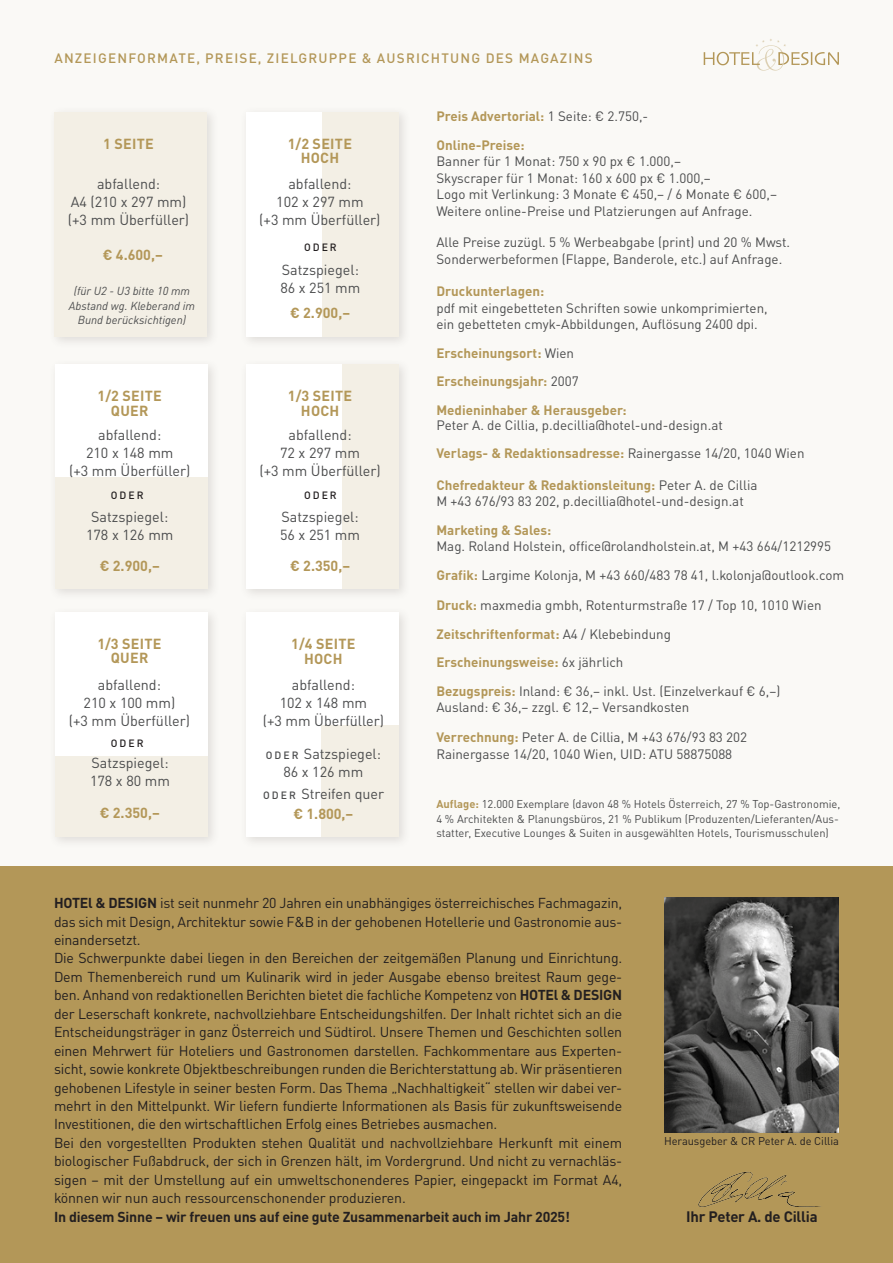
<style>
.page{position:relative;width:893px;height:1263px;background:#f9f8f3}
.page>*{position:absolute;margin:0;border:0;box-sizing:border-box;transform-origin:0 0}
.t1{font:700 15px "DIN Pro";letter-spacing:-.015em;color:#231f20}
.t2{font:14.4px "DIN Pro";color:#4b4c4d}
.t3{font:700 14.4px/14.4px "DIN Pro";letter-spacing:.02em;color:#b39758;text-align:center}
.t4{font:14.25px/18.5px "DIN Pro";letter-spacing:-.015em;color:#231f20;text-align:justify}
.t5{font:700 14.25px "DIN Pro";letter-spacing:-.015em;color:#231f20}
.t6{font:13.5px/16.5px "DIN Pro";color:#4b4c4d}
.t7{font:700 13.5px "DIN Pro";color:#b39758}
.t8{font:500 13.5px "DIN Pro";letter-spacing:.09em;color:#b39758}
.t9{font:italic 11.55px/14.4px "DIN Pro";color:#4b4c4d;text-align:center}
.t10{font:11.25px/14.2px "DIN Pro";color:#4b4c4d}
.t11{font:11.25px "DIN Pro";letter-spacing:-.005em;color:#231f20}
.t12{font:500 10.5px "DIN Pro";letter-spacing:.19em;color:#231f20}
.s1{font-weight:500;font-size:10.5px}
.s2{font-weight:400;color:#4b4c4d}
.s3{font-weight:700;color:#b39758}
.s4{font-weight:700}
</style>
<div class="page">
<div style="left:0;top:866px;width:893px;height:397px;background:#b39758"></div>
<div style="left:240px;top:106px;width:171px;height:243px;background:#493f38;opacity:.15"></div>
<div style="left:246px;top:112px;width:152px;height:225px;background:#fff"></div>
<div style="left:322px;top:112px;width:76px;height:225px;background:#f3efe5"></div>
<div style="left:48px;top:106px;width:171px;height:243px;background:#493f38;opacity:.15"></div>
<div style="left:54px;top:112px;width:153px;height:225px;background:#f3efe5"></div>
<div style="left:240px;top:606px;width:171px;height:244px;background:#493f38;opacity:.15"></div>
<div style="left:246px;top:612px;width:152px;height:225px;background:#fff"></div>
<div style="left:321px;top:725px;width:78px;height:112px;background:#f3efe5"></div>
<img style="left:665px;top:897px;width:174px;height:235px">
<img style="left:698px;top:1171px;width:123px;height:37px">
<div style="left:240px;top:358px;width:171px;height:243px;background:#493f38;opacity:.15"></div>
<div style="left:246px;top:364px;width:152px;height:225px;background:#fff"></div>
<div style="left:342px;top:364px;width:56px;height:225px;background:#f3efe5"></div>
<div style="left:49px;top:358px;width:171px;height:243px;background:#493f38;opacity:.15"></div>
<div style="left:55px;top:364px;width:153px;height:225px;background:#fff"></div>
<div style="left:55px;top:477px;width:153px;height:112px;background:#f3efe5"></div>
<div style="left:49px;top:606px;width:171px;height:244px;background:#493f38;opacity:.15"></div>
<div style="left:55px;top:612px;width:153px;height:225px;background:#fff"></div>
<div style="left:55px;top:756px;width:153px;height:81px;background:#f3efe5"></div>
<svg style="left:704px;top:39px;width:135px;height:32px"></svg>
<p class="t8" style="left:54px;top:47px;width:540px">ANZEIGENFORMATE, PREISE, ZIELGRUPPE &amp; AUSRICHTUNG DES MAGAZINS</p>
<p class="t3" style="left:103px;top:135px;width:52px">1 SEITE</p>
<p class="t2" style="left:97px;top:172px;width:65px">abfallend:</p>
<p class="t2" style="left:71px;top:190px;width:117px">A4 (210 x 297 mm)</p>
<p class="t2" style="left:68px;top:208px;width:123px">(+3 mm Überfüller)</p>
<p class="t3" style="left:103px;top:246px;width:61px">€ 4.600,–</p>
<p class="t9" style="left:69px;top:283px;width:128px">(für U2 - U3 bitte 10 mm<br>Abstand wg. Kleberand im<br>Bund berücksichtigen)</p>
<p class="t3" style="left:98px;top:387px;width:66px">1/2 SEITE<br>QUER</p>
<p class="t2" style="left:98px;top:423px;width:65px">abfallend:</p>
<p class="t2" style="left:86px;top:441px;width:89px">210 x 148 mm</p>
<p class="t2" style="left:69px;top:459px;width:123px">(+3 mm Überfüller)</p>
<p class="t2" style="left:91px;top:505px;width:79px">Satzspiegel:</p>
<p class="t2" style="left:86px;top:523px;width:89px">178 x 126 mm</p>
<p class="t3" style="left:100px;top:556px;width:61px">€ 2.900,–</p>
<p class="t12" style="left:111px;top:486px;width:34px">ODER</p>
<p class="t3" style="left:97px;top:635px;width:66px">1/3 SEITE<br>QUER</p>
<p class="t2" style="left:98px;top:673px;width:65px">abfallend:</p>
<p class="t2" style="left:84px;top:691px;width:93px">210 x 100 mm)</p>
<p class="t2" style="left:69px;top:709px;width:123px">(+3 mm Überfüller)</p>
<p class="t2" style="left:91px;top:752px;width:79px">Satzspiegel:</p>
<p class="t2" style="left:90px;top:770px;width:81px">178 x 80 mm</p>
<p class="t3" style="left:100px;top:804px;width:61px">€ 2.350,–</p>
<p class="t12" style="left:111px;top:734px;width:34px">ODER</p>
<p class="t3" style="left:288px;top:135px;width:66px">1/2 SEITE<br>HOCH</p>
<p class="t2" style="left:288px;top:172px;width:65px">abfallend:</p>
<p class="t2" style="left:276px;top:190px;width:89px">102 x 297 mm</p>
<p class="t2" style="left:259px;top:208px;width:123px">(+3 mm Überfüller)</p>
<p class="t2" style="left:282px;top:258px;width:79px">Satzspiegel:</p>
<p class="t2" style="left:280px;top:276px;width:81px">86 x 251 mm</p>
<p class="t3" style="left:290px;top:304px;width:61px">€ 2.900,–</p>
<p class="t12" style="left:304px;top:239px;width:34px">ODER</p>
<p class="t3" style="left:288px;top:387px;width:66px">1/3 SEITE<br>HOCH</p>
<p class="t2" style="left:289px;top:423px;width:65px">abfallend:</p>
<p class="t2" style="left:280px;top:441px;width:81px">72 x 297 mm</p>
<p class="t2" style="left:259px;top:459px;width:123px">(+3 mm Überfüller)</p>
<p class="t2" style="left:282px;top:505px;width:79px">Satzspiegel:</p>
<p class="t2" style="left:280px;top:523px;width:81px">56 x 251 mm</p>
<p class="t3" style="left:290px;top:556px;width:61px">€ 2.350,–</p>
<p class="t12" style="left:304px;top:486px;width:34px">ODER</p>
<p class="t3" style="left:291px;top:635px;width:66px">1/4 SEITE<br>HOCH</p>
<p class="t2" style="left:292px;top:674px;width:65px">abfallend:</p>
<p class="t2" style="left:280px;top:692px;width:89px">102 x 148 mm</p>
<p class="t2" style="left:263px;top:710px;width:123px">(+3 mm Überfüller)</p>
<p class="t2" style="left:266px;top:742px;width:117px"><span class="s1">O D E R</span> Satzspiegel:</p>
<p class="t2" style="left:283px;top:761px;width:81px">86 x 126 mm</p>
<p class="t2" style="left:263px;top:783px;width:122px"><span class="s1">O D E R</span> Streifen quer</p>
<p class="t3" style="left:293px;top:804px;width:61px">€ 1.800,–</p>
<p class="t7" style="left:436px;top:105px;width:213px">Preis Advertorial: <span class="s2">1 Seite: € 2.750,-</span></p>
<p class="t6" style="left:436px;top:135px;width:276px"><span class="s3">Online-Preise:<br></span>Banner für 1 Monat: 750 x 90 px € 1.000,–<br>Skyscraper für 1 Monat: 160 x 600 px € 1.000,–</p>
<p class="t6" style="left:436px;top:185px;width:342px">Logo mit Verlinkung: 3 Monate € 450,– / 6 Monate € 600,–</p>
<p class="t6" style="left:436px;top:201px;width:318px">Weitere online-Preise und Platzierungen auf Anfrage.</p>
<p class="t6" style="left:436px;top:233px;width:355px">Alle Preise zuzügl. 5 % Werbeabgabe (print) und 20 % Mwst.</p>
<p class="t6" style="left:436px;top:249px;width:347px">Sonderwerbeformen (Flappe, Banderole, etc.) auf Anfrage.</p>
<p class="t7" style="left:436px;top:280px;width:109px">Druckunterlagen:</p>
<p class="t6" style="left:436px;top:298px;width:333px">pdf mit eingebetteten Schriften sowie unkomprimierten,</p>
<p class="t6" style="left:436px;top:315px;width:323px">ein gebetteten cmyk-Abbildungen, Auflösung 2400 dpi.</p>
<p class="t7" style="left:436px;top:342px;width:139px">Erscheinungsort: <span class="s2">Wien</span></p>
<p class="t7" style="left:436px;top:370px;width:144px">Erscheinungsjahr: <span class="s2">2007</span></p>
<p class="t7" style="left:436px;top:399px;width:192px">Medieninhaber &amp; Herausgeber:</p>
<p class="t6" style="left:436px;top:415px;width:288px">Peter A. de Cillia, p.decillia@hotel-und-design.at</p>
<p class="t7" style="left:436px;top:442px;width:370px">Verlags- &amp; Redaktionsadresse: <span class="s2">Rainergasse 14/20, 1040 Wien</span></p>
<p class="t7" style="left:436px;top:474px;width:323px">Chefredakteur &amp; Redaktionsleitung: <span class="s2">Peter A. de Cillia</span></p>
<p class="t6" style="left:436px;top:492px;width:309px">M +43 676/93 83 202, p.decillia@hotel-und-design.at</p>
<p class="t7" style="left:436px;top:519px;width:117px">Marketing &amp; Sales:</p>
<p class="t6" style="left:436px;top:537px;width:396px">Mag. Roland Holstein, office@rolandholstein.at, M +43 664/1212995</p>
<p class="t6" style="left:436px;top:565px;width:409px"><span class="s3">Grafik:</span> Largime Kolonja, M +43 660/483 78 41, l.kolonja@outlook.com</p>
<p class="t6" style="left:436px;top:595px;width:387px"><span class="s3">Druck:</span> maxmedia gmbh, Rotenturmstraße 17 / Top 10, 1010 Wien</p>
<p class="t7" style="left:436px;top:622px;width:236px">Zeitschriftenformat: <span class="s2">A4 / Klebebindung</span></p>
<p class="t7" style="left:436px;top:651px;width:189px">Erscheinungsweise: <span class="s2">6x jährlich</span></p>
<p class="t6" style="left:436px;top:681px;width:346px"><span class="s3">Bezugspreis:</span> Inland: € 36,– inkl. Ust. (Einzelverkauf € 6,–)</p>
<p class="t6" style="left:436px;top:697px;width:255px">Ausland: € 36,– zzgl. € 12,– Versandkosten</p>
<p class="t6" style="left:436px;top:727px;width:312px"><span class="s3">Verrechnung:</span> Peter A. de Cillia, M +43 676/93 83 202</p>
<p class="t6" style="left:436px;top:744px;width:297px">Rainergasse 14/20, 1040 Wien, UID: ATU 58875088</p>
<p class="t10" style="left:436px;top:796px;width:406px"><span class="s3">Auflage:</span> 12.000 Exemplare (davon 48 % Hotels Österreich, 27 % Top-Gastronomie,<br>4 % Architekten &amp; Planungsbüros, 21 % Publikum (Produzenten/Lieferanten/Aus&shy;statter, Executive Lounges &amp; Suiten in ausgewählten Hotels, Tourismusschulen)</p>
<p class="t4" style="left:54px;top:892px;width:570px"><span class="s4">HOTEl &amp; DESIGN</span> ist seit nunmehr 20 Jahren ein unabhängiges österreichisches Fachmagazin, das sich mit Design, Architektur sowie F&amp;B in der gehobenen Hotellerie und Gastronomie aus&shy;einandersetzt.</p>
<p class="t4" style="left:54px;top:948px;width:570px">Die Schwerpunkte dabei liegen in den Bereichen der zeitgemäßen Planung und Einrichtung.<br>Dem Themenbereich rund um Kulinarik wird in jeder Ausgabe ebenso breitest Raum gege&shy;ben. Anhand von redaktionellen Berichten bietet die fachliche Kompetenz von <span class="s4">HOTEl &amp; DESIGN </span>der Leserschaft konkrete, nachvollziehbare Entscheidungshilfen. Der Inhalt richtet sich an die Entscheidungsträger in ganz Österreich und Südtirol. Unsere Themen und Geschichten sollen einen Mehrwert für Hoteliers und Gastronomen darstellen. Fachkommentare aus Experten&shy;sicht, sowie konkrete Objektbeschreibungen runden die Berichterstattung ab. Wir präsentieren gehobenen Lifestyle in seiner besten Form. Das Thema „Nachhaltigkeit“ stellen wir dabei ver&shy;mehrt in den Mittelpunkt. Wir liefern fundierte Informationen als Basis für zukunftsweisende Investitionen, die den wirtschaftlichen Erfolg eines Betriebes ausmachen.</p>
<p class="t4" style="left:54px;top:1132px;width:570px">Bei den vorgestellten Produkten stehen Qualität und nachvollziehbare Herkunft mit einem biologischer Fußabdruck, der sich in Grenzen hält, im Vordergrund. Und nicht zu vernachläs&shy;sigen – mit der Umstellung auf ein umweltschonenderes Papier, eingepackt im Format A4, können wir nun auch ressourcenschonender produzieren.</p>
<p class="t5" style="left:54px;top:1205px;width:517px">In diesem Sinne – wir freuen uns auf eine gute Zusammenarbeit auch im Jahr 2025!</p>
<p class="t11" style="left:664px;top:1132px;width:176px">Herausgeber &amp; CR Peter A. de Cillia</p>
<p class="t1" style="left:686px;top:1204px;width:133px">Ihr Peter A. de Cillia</p>
</div>
